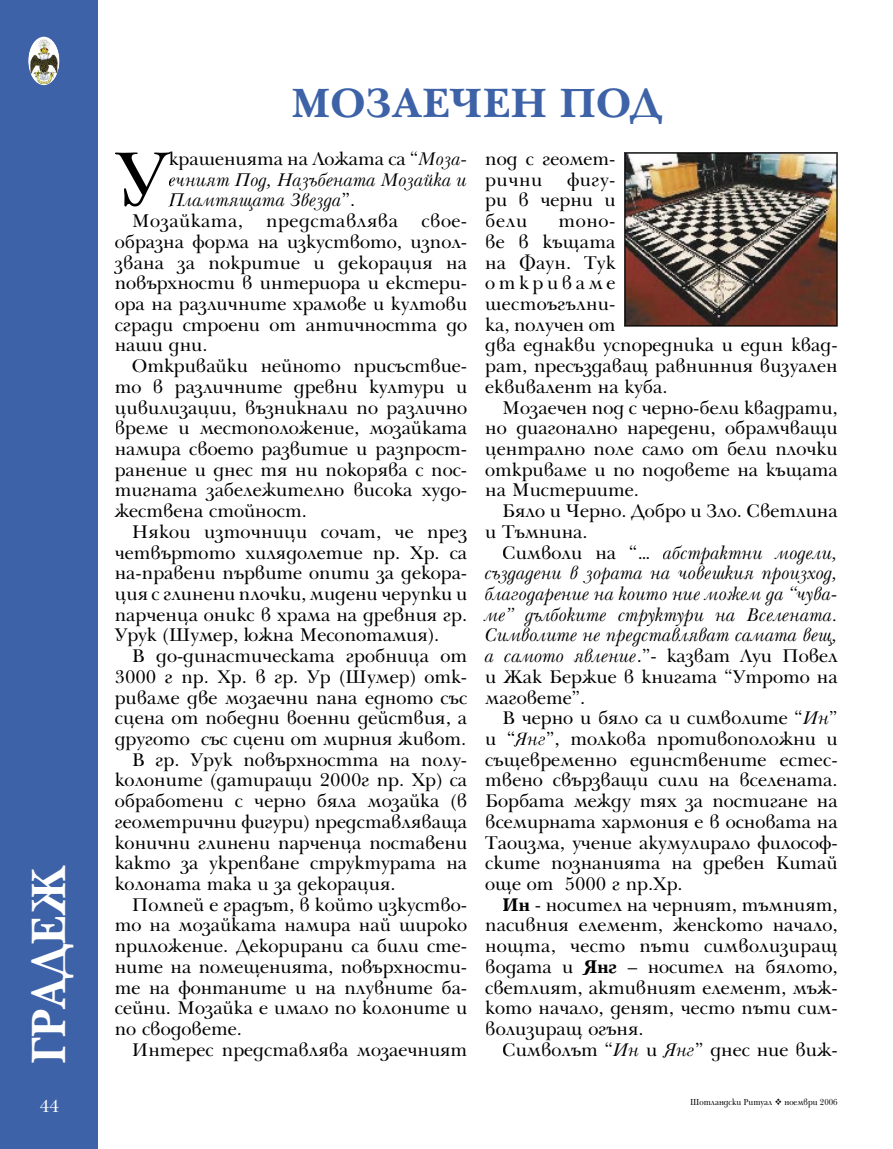
<style>
.page{position:relative;width:893px;height:1149px;background:#fff}
.page>*{position:absolute;margin:0;border:0;box-sizing:border-box;transform-origin:0 0}
.t1{font:80.55px "Balkan CYR";color:#000}
.t2{font:700 49.5px "Balkan CYR";color:#fff;scale:.9 1}
.t3{font:700 42px "Balkan CYR";color:#3d62a7}
.t4{font:18.9px/20.7px "Balkan CYR";color:#000;text-align:justify}
.t5{font:italic 18.9px/20.7px "Balkan CYR";color:#000;text-align:justify}
.t6{font:18.9px "Balkan CYR";letter-spacing:.025em;color:#000}
.t7{font:18px "Balkan CYR";color:#fff}
.t8{font:9px "Balkan CYR";color:#000;scale:.9 1}
.s1{font-style:italic}
.s2{font-style:normal}
.s3{font-weight:700}
</style>
<div class="page">
<div style="left:0;top:0;width:98px;height:1148px;background:#3d62a7"></div>
<img style="left:28px;top:37px;width:32px;height:48px;border-radius:50%">
<svg style="left:169px;top:152px;width:2px;height:13px"></svg>
<svg style="left:169px;top:179px;width:2px;height:7px"></svg>
<svg style="left:624px;top:152px;width:214px;height:174px"></svg>
<img style="left:625px;top:153px;width:211px;height:172px">
<h2 class="t2" style="left:19px;top:1063px;width:222px;rotate:-90deg">ГРАДЕЖ</h2>
<p class="t7" style="left:40px;top:1098px;width:21px">44</p>
<h3 class="t3" style="left:291px;top:78px;width:372px">МОЗАЕЧЕН ПОД</h3>
<p class="t4" style="left:169px;top:150px;width:300px">крашенията на Ложата са “<span class="s1">Моза-</span></p>
<h1 class="t1" style="left:115px;top:147px;width:55px">У</h1>
<p class="t5" style="left:169px;top:171px;width:300px">ечният Под, Назъбената Мозайка и</p>
<p class="t5" style="left:169px;top:192px;width:188px">Пламтящата Звезда<span class="s2">”.</span></p>
<p class="t6" style="left:132px;top:213px;width:337px">Мозайката, представлява свое-</p>
<p class="t4" style="left:115px;top:233px;width:354px">образна форма на изкуството, изпол-</p>
<p class="t4" style="left:115px;top:254px;width:354px">звана за покритие и декорация на</p>
<p class="t4" style="left:115px;top:274px;width:354px">повърхности в интериора и екстери-</p>
<p class="t4" style="left:115px;top:295px;width:354px">ора на различните храмове и култови</p>
<p class="t4" style="left:115px;top:316px;width:354px">сгради строени от античността до</p>
<p class="t4" style="left:115px;top:336px;width:94px">наши дни.</p>
<p class="t4" style="left:132px;top:357px;width:337px">Откривайки нейното присъствие-</p>
<p class="t4" style="left:115px;top:378px;width:354px">то в различните древни култури и</p>
<p class="t4" style="left:115px;top:398px;width:354px">цивилизации, възникнали по различно</p>
<p class="t4" style="left:115px;top:419px;width:354px">време и местоположение, мозайката</p>
<p class="t4" style="left:115px;top:440px;width:354px">намира своето развитие и разпрост-</p>
<p class="t4" style="left:115px;top:461px;width:354px">ранение и днес тя ни покорява с пос-</p>
<p class="t4" style="left:115px;top:481px;width:354px">тигната забележително висока худо-</p>
<p class="t4" style="left:115px;top:502px;width:194px">жествена стойност.</p>
<p class="t4" style="left:132px;top:523px;width:337px">Някои източници сочат, че през</p>
<p class="t4" style="left:115px;top:543px;width:354px">четвъртото хилядолетие пр. Хр. са</p>
<p class="t4" style="left:115px;top:564px;width:354px">на-правени първите опити за декора-</p>
<p class="t4" style="left:115px;top:585px;width:354px">ция с глинени плочки, мидени черупки и</p>
<p class="t4" style="left:115px;top:605px;width:354px">парченца оникс в храма на древния гр.</p>
<p class="t4" style="left:115px;top:626px;width:326px">Урук (Шумер, южна Месопотамия).</p>
<p class="t4" style="left:132px;top:647px;width:337px">В до-династическата гробница от</p>
<p class="t4" style="left:115px;top:668px;width:354px">3000 г пр. Хр. в гр. Ур (Шумер) отк-</p>
<p class="t4" style="left:115px;top:688px;width:354px">риваме две мозаечни пана едното със</p>
<p class="t4" style="left:115px;top:709px;width:354px">сцена от победни военни действия, а</p>
<p class="t4" style="left:115px;top:730px;width:353px">другото със сцени от мирния живот.</p>
<p class="t4" style="left:132px;top:750px;width:337px">В гр. Урук повърхността на полу-</p>
<p class="t4" style="left:115px;top:771px;width:354px">колоните (датиращи 2000г пр. Хр) са</p>
<p class="t4" style="left:115px;top:792px;width:354px">обработени с черно бяла мозайка (в</p>
<p class="t4" style="left:115px;top:812px;width:354px">геометрични фигури) представляваща</p>
<p class="t4" style="left:115px;top:833px;width:354px">конични глинени парченца поставени</p>
<p class="t4" style="left:115px;top:854px;width:354px">както за укрепване структурата на</p>
<p class="t4" style="left:115px;top:875px;width:282px">колоната така и за декорация.</p>
<p class="t4" style="left:132px;top:895px;width:337px">Помпей е градът, в който изкуство-</p>
<p class="t4" style="left:115px;top:916px;width:354px">то на мозайката намира най широко</p>
<p class="t4" style="left:115px;top:937px;width:354px">приложение. Декорирани са били сте-</p>
<p class="t4" style="left:115px;top:957px;width:354px">ните на помещенията, повърхности-</p>
<p class="t4" style="left:115px;top:978px;width:354px">те на фонтаните и на плувните ба-</p>
<p class="t4" style="left:115px;top:999px;width:354px">сейни. Мозайка е имало по колоните и</p>
<p class="t4" style="left:115px;top:1019px;width:129px">по сводовете.</p>
<p class="t4" style="left:132px;top:1040px;width:337px">Интерес представлява мозаечният</p>
<p class="t4" style="left:485px;top:150px;width:132px">под с геомет&shy;рични</p>
<p class="t4" style="left:485px;top:171px;width:132px;text-indent:82px">фигу&shy;ри в черни и бели</p>
<p class="t4" style="left:485px;top:212px;width:354px;text-align:left;text-indent:73px">тоно-<br>ве в къщата<br>на Фаун. Тук<br>откриваме<br>шестоъгълни-<br>ка, получен от<br>два еднакви успоредника и един квад&shy;рат, пресъздаващ равнинния визуален еквивалент на куба.</p>
<p class="t4" style="left:485px;top:398px;width:354px;text-indent:17px">Мозаечен под с черно-бели квадрати, но диагонално наредени, обрамчващи централно поле само от бели плочки откриваме и по подовете на къщата на Мистериите.</p>
<p class="t4" style="left:485px;top:502px;width:354px;text-indent:17px">Бяло и Черно. Добро и Зло. Светлина и Тъмнина.</p>
<p class="t5" style="left:485px;top:544px;width:354px;text-indent:17px"><span class="s2">Символи на “…</span> абстрактни модели, създадени в зората на човешкия произход, благодарение на които ние можем да “чува&shy;ме” дълбоките структури на Вселената.<br>Символите не представляват самата вещ, а самото явление<span class="s2">.”- казват Луи Повел и Жак Бержие в книгата “Утрото на маговете”.</span></p>
<p class="t4" style="left:485px;top:709px;width:354px;text-indent:17px">В черно и бяло са и символите “<span class="s1">Ин</span>” и “<span class="s1">Янг</span>”, толкова противоположни и същевременно единствените естес&shy;твено свързващи сили на вселената.<br>Борбата между тях за постигане на всемирната хармония е в основата на Таоизма, учение акумулирало философ&shy;ските познанията на древен Китай още от 5000 г пр.Хр.</p>
<p class="t4" style="left:485px;top:895px;width:354px;text-indent:17px"><span class="s3">Ин</span> - носител на черният, тъмният, пасивния елемент, женското начало, нощта, често пъти символизиращ водата и <span class="s3">Янг</span> – носител на бялото, светлият, активният елемент, мъж&shy;кото начало, денят, често пъти сим&shy;волизиращ огъня.</p>
<p class="t4" style="left:502px;top:1040px;width:337px">Символът “<span class="s1">Ин</span> и <span class="s1">Янг</span>” днес ние виж-</p>
<p class="t8" style="left:690px;top:1097px;width:93px">Шотландски Ритуал</p>
<p class="t8" style="left:784px;top:1097px;width:61px">ноември 2006</p>
</div>
